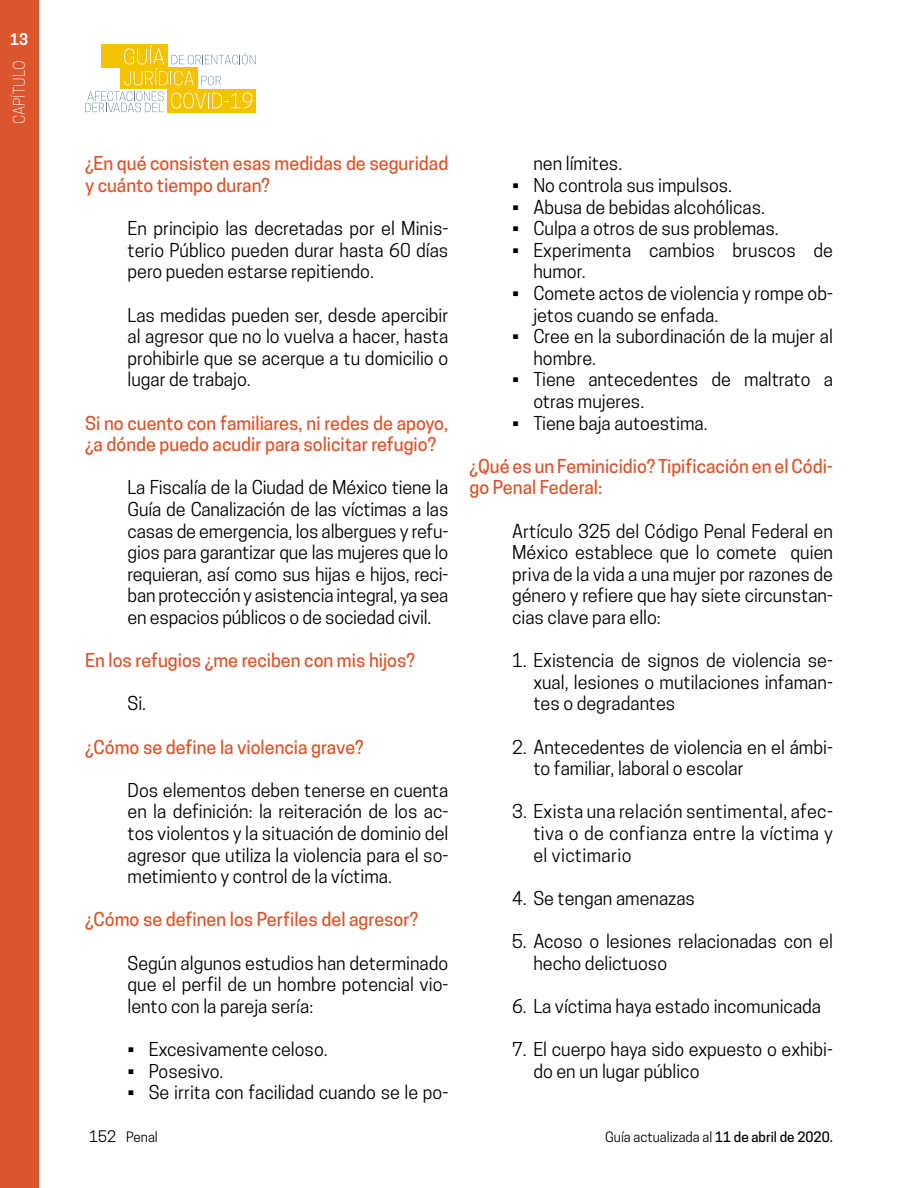
<style>
.page{position:relative;width:918px;height:1188px;background:#fff}
.page>*{position:absolute;margin:0;border:0;box-sizing:border-box;transform-origin:0 0}
.t1{font:18px/21.6px "Cooper Hewitt";color:#000;text-align:justify}
.t2{font:500 18px/21.6px "Cooper Hewitt";color:#dc552d}
.t3{font:300 15px "Cooper Hewitt";color:#fff}
.t4{font:600 15px "Cooper Hewitt";color:#fff}
.t5{font:13.5px "Cooper Hewitt";color:#000}
.s1{font-size:15px}
.s2{font-weight:500}
</style>
<div class="page">
<hr style="left:917px;top:0;width:1px;height:1188px;background:#e1e1eb">
<div style="left:0;top:0;width:38px;height:1188px;background:#dc552d"></div>
<div style="left:120px;top:67px;width:78px;height:22px;background:#f3c300"></div>
<div style="left:167px;top:89px;width:89px;height:23px;background:#f3c300"></div>
<svg style="left:85px;top:91px;width:79px;height:21px"></svg>
<svg style="left:171px;top:93px;width:81px;height:16px"></svg>
<div style="left:101px;top:45px;width:67px;height:23px;background:#f3c300"></div>
<svg style="left:124px;top:45px;width:132px;height:40px"></svg>
<p class="t4" style="left:10px;top:30px;width:20px">13</p>
<p class="t3" style="left:10px;top:124px;width:64px;rotate:-90deg">CAPÍTULO</p>
<p class="t2" style="left:85px;top:153px;width:365px">¿En qué consisten esas medidas de seguridad y cuánto tiempo duran?</p>
<p class="t1" style="left:128px;top:218px;width:322px">En principio las decretadas por el Minis&shy;terio Público pueden durar hasta 60 días pero pueden estarse repitiendo.</p>
<p class="t1" style="left:128px;top:304px;width:322px">Las medidas pueden ser, desde apercibir al agresor que no lo vuelva a hacer, hasta prohibirle que se acerque a tu domicilio o lugar de trabajo.</p>
<p class="t2" style="left:85px;top:412px;width:365px">Si no cuento con familiares, ni redes de apoyo, ¿a dónde puedo acudir para solicitar refugio?</p>
<p class="t1" style="left:128px;top:477px;width:322px">La Fiscalía de la Ciudad de México tiene la Guía de Canalización de las víctimas a las casas de emergencia, los albergues y refu&shy;gios para garantizar que las mujeres que lo requieran, así como sus hijas e hijos, reci&shy;ban protección y asistencia integral, ya sea en espacios públicos o de sociedad civil.</p>
<p class="t2" style="left:85px;top:650px;width:331px">En los refugios ¿me reciben con mis hijos?</p>
<p class="t1" style="left:128px;top:693px;width:20px">Si.</p>
<p class="t2" style="left:85px;top:736px;width:280px">¿Cómo se define la violencia grave?</p>
<p class="t1" style="left:128px;top:779px;width:322px">Dos elementos deben tenerse en cuenta en la definición: la reiteración de los ac&shy;tos violentos y la situación de dominio del agresor que utiliza la violencia para el so&shy;metimiento y control de la víctima.</p>
<p class="t2" style="left:85px;top:909px;width:335px">¿Cómo se definen los Perfiles del agresor?</p>
<p class="t1" style="left:128px;top:952px;width:322px">Según algunos estudios han determinado que el perfil de un hombre potencial vio&shy;lento con la pareja sería:</p>
<p class="t1" style="left:128px;top:1038px;width:202px">• Excesivamente celoso.</p>
<p class="t1" style="left:128px;top:1060px;width:97px">• Posesivo.</p>
<p class="t1" style="left:128px;top:1082px;width:322px">• Se irrita con facilidad cuando se le po-</p>
<p class="t1" style="left:533px;top:153px;width:90px">nen límites.</p>
<p class="t1" style="left:512px;top:174px;width:222px">• No controla sus impulsos.</p>
<p class="t1" style="left:512px;top:196px;width:254px">• Abusa de bebidas alcohólicas.</p>
<p class="t1" style="left:512px;top:218px;width:268px">• Culpa a otros de sus problemas.</p>
<p class="t1" style="left:533px;top:239px;width:301px;text-indent:-21px">• Experimenta cambios bruscos de humor.</p>
<p class="t1" style="left:533px;top:282px;width:301px;text-indent:-21px">• Comete actos de violencia y rompe ob&shy;jetos cuando se enfada.</p>
<p class="t1" style="left:533px;top:326px;width:301px;text-indent:-21px">• Cree en la subordinación de la mujer al hombre.</p>
<p class="t1" style="left:533px;top:369px;width:301px;text-indent:-21px">• Tiene antecedentes de maltrato a otras mujeres.</p>
<p class="t1" style="left:512px;top:412px;width:197px">• Tiene baja autoestima.</p>
<p class="t2" style="left:470px;top:455px;width:365px">¿Qué es un Feminicidio? Tipificación en el Códi&shy;go Penal Federal:</p>
<p class="t1" style="left:512px;top:520px;width:322px">Artículo 325 del Código Penal Federal en México establece que lo comete quien priva de la vida a una mujer por razones de género y refiere que hay siete circunstan&shy;cias clave para ello:</p>
<p class="t1" style="left:533px;top:650px;width:301px;text-indent:-21px">1. Existencia de signos de violencia se&shy;xual, lesiones o mutilaciones infaman&shy;tes o degradantes</p>
<p class="t1" style="left:533px;top:736px;width:301px;text-indent:-21px">2. Antecedentes de violencia en el ámbi&shy;to familiar, laboral o escolar</p>
<p class="t1" style="left:533px;top:801px;width:301px;text-indent:-21px">3. Exista una relación sentimental, afec&shy;tiva o de confianza entre la víctima y el victimario</p>
<p class="t1" style="left:512px;top:887px;width:184px">4. Se tengan amenazas</p>
<p class="t1" style="left:533px;top:930px;width:301px;text-indent:-21px">5. Acoso o lesiones relacionadas con el hecho delictuoso</p>
<p class="t1" style="left:512px;top:995px;width:311px">6. La víctima haya estado incomunicada</p>
<p class="t1" style="left:533px;top:1038px;width:301px;text-indent:-21px">7. El cuerpo haya sido expuesto o exhibi&shy;do en un lugar público</p>
<p class="t5" style="left:89px;top:1129px;width:70px"><span class="s1">152</span> Penal</p>
<p class="t5" style="left:605px;top:1129px;width:229px">Guía actualizada al <span class="s2">11 de abril de 2020.</span></p>
</div>
